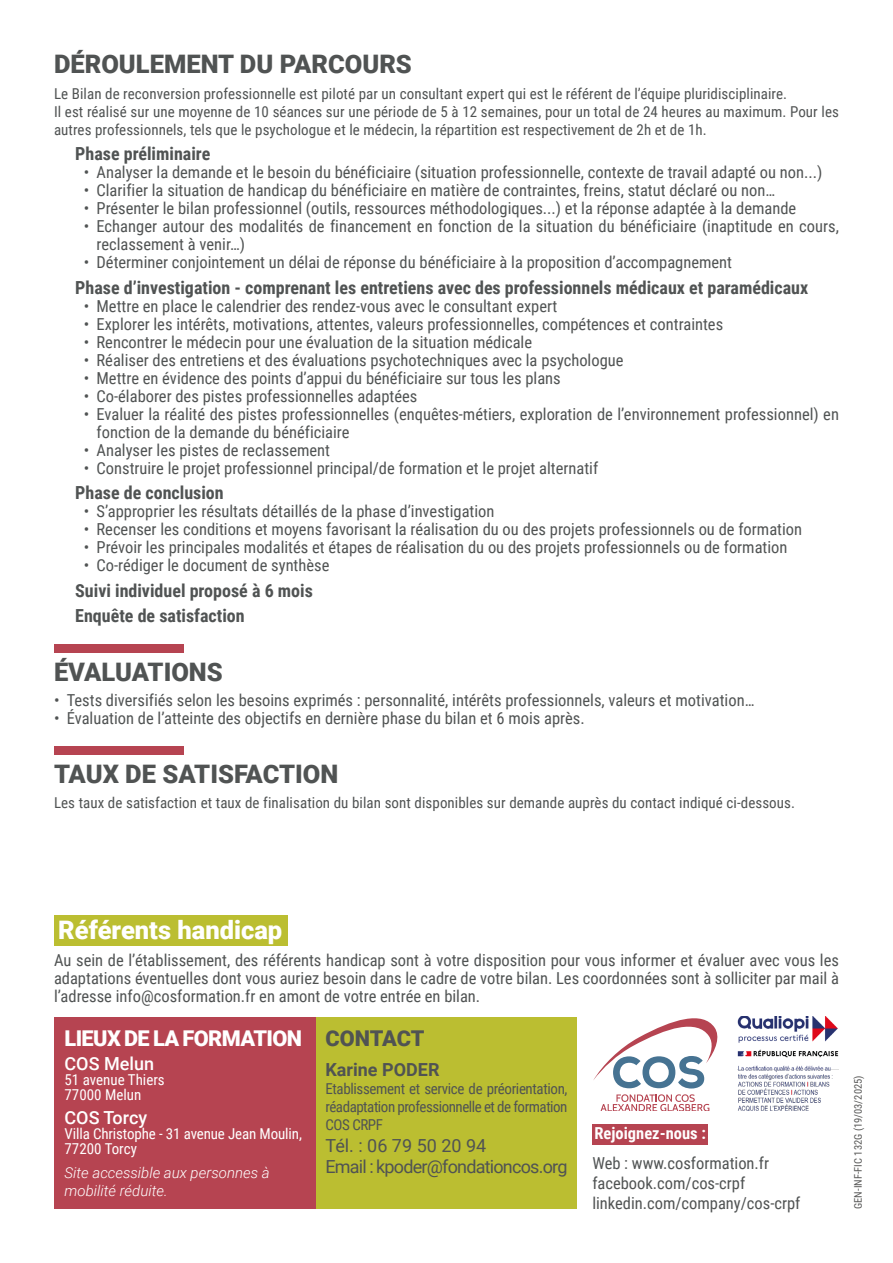
<style>
.page{position:relative;width:893px;height:1263px;background:#fff}
.page>*{position:absolute;margin:0;border:0;box-sizing:border-box;transform-origin:0 0}
.t1{font:900 25.5px "Roboto";color:#505353}
.t2{font:900 25.5px "Roboto";color:#fff}
.t3{font:900 21.75px "Roboto";letter-spacing:-.03em;color:#fff}
.t4{font:900 21.75px "Roboto";letter-spacing:-.01em;color:#505353}
.t5{font:700 18px "Roboto Condensed";color:#505353}
.t6{font:18px "Roboto";letter-spacing:-.045em;color:#505353}
.t7{font:500 18px "Roboto";color:#fff}
.t8{font:18px "Roboto";color:#505353}
.t9{font:700 18px "Roboto";color:#505353}
.t10{font:16.5px/18px "Roboto Condensed";color:#505353}
.t11{font:700 16.5px "Roboto Condensed";color:#fff}
.t12{font:15px/18px "Roboto Condensed";letter-spacing:.005em;color:#505353}
.t13{font:15px "Roboto Condensed";letter-spacing:-.01em;color:#fff}
.t14{font:italic 300 15px/18px "Roboto";color:#fff}
.t15{font:10.5px "Roboto Condensed";color:#575756}
</style>
<div class="page">
<div style="left:592px;top:1125px;width:116px;height:20px;background:#b64451"></div>
<div style="left:316px;top:1017px;width:261px;height:192px;background:#bbbe31"></div>
<svg style="left:600px;top:1094px;width:109px;height:17px"></svg>
<svg style="left:593px;top:1018px;width:125px;height:70px"></svg>
<img style="left:737px;top:1016px;width:102px;height:95px">
<div style="left:54px;top:915px;width:233px;height:30px;background:#bbbe31"></div>
<div style="left:54px;top:644px;width:129px;height:9px;background:#b64451"></div>
<div style="left:54px;top:746px;width:129px;height:9px;background:#b64451"></div>
<div style="left:54px;top:1017px;width:262px;height:192px;background:#b64451"></div>
<p class="t1" style="left:54px;top:46px;width:359px">DÉROULEMENT DU PARCOURS</p>
<p class="t12" style="left:54px;top:84px;width:735px">Le Bilan de reconversion professionnelle est piloté par un consultant expert qui est le référent de l’équipe pluridisciplinaire.</p>
<p class="t12" style="left:54px;top:102px;width:786px">Il est réalisé sur une moyenne de 10 séances sur une période de 5 à 12 semaines, pour un total de 24 heures au maximum. Pour les autres professionnels, tels que le psychologue et le médecin, la répartition est respectivement de 2h et de 1h.</p>
<p class="t5" style="left:75px;top:141px;width:137px">Phase préliminaire</p>
<p class="t10" style="left:84px;top:163px;width:740px">• Analyser la demande et le besoin du bénéficiaire (situation professionnelle, contexte de travail adapté ou non...)</p>
<p class="t10" style="left:84px;top:181px;width:693px">• Clarifier la situation de handicap du bénéficiaire en matière de contraintes, freins, statut déclaré ou non…</p>
<p class="t10" style="left:84px;top:199px;width:714px">• Présenter le bilan professionnel (outils, ressources méthodologiques...) et la réponse adaptée à la demande</p>
<p class="t10" style="left:97px;top:217px;width:744px;text-indent:-13px">• Echanger autour des modalités de financement en fonction de la situation du bénéficiaire (inaptitude en cours, reclassement à venir…)</p>
<p class="t10" style="left:84px;top:253px;width:650px">• Déterminer conjointement un délai de réponse du bénéficiaire à la proposition d’accompagnement</p>
<p class="t5" style="left:75px;top:275px;width:734px">Phase d’investigation - comprenant les entretiens avec des professionnels médicaux et paramédicaux</p>
<p class="t10" style="left:84px;top:296px;width:475px">• Mettre en place le calendrier des rendez-vous avec le consultant expert</p>
<p class="t10" style="left:84px;top:314px;width:641px">• Explorer les intérêts, motivations, attentes, valeurs professionnelles, compétences et contraintes</p>
<p class="t10" style="left:84px;top:332px;width:450px">• Rencontrer le médecin pour une évaluation de la situation médicale</p>
<p class="t10" style="left:84px;top:350px;width:541px">• Réaliser des entretiens et des évaluations psychotechniques avec la psychologue</p>
<p class="t10" style="left:84px;top:368px;width:478px">• Mettre en évidence des points d’appui du bénéficiaire sur tous les plans</p>
<p class="t10" style="left:84px;top:386px;width:335px">• Co-élaborer des pistes professionnelles adaptées</p>
<p class="t10" style="left:97px;top:404px;width:744px;text-indent:-13px">• Evaluer la réalité des pistes professionnelles (enquêtes-métiers, exploration de l’environnement professionnel) en fonction de la demande du bénéficiaire</p>
<p class="t10" style="left:84px;top:440px;width:248px">• Analyser les pistes de reclassement</p>
<p class="t10" style="left:84px;top:458px;width:516px">• Construire le projet professionnel principal/de formation et le projet alternatif</p>
<p class="t5" style="left:75px;top:480px;width:150px">Phase de conclusion</p>
<p class="t10" style="left:84px;top:502px;width:412px">• S’approprier les résultats détaillés de la phase d’investigation</p>
<p class="t10" style="left:84px;top:520px;width:720px">• Recenser les conditions et moyens favorisant la réalisation du ou des projets professionnels ou de formation</p>
<p class="t10" style="left:84px;top:538px;width:705px">• Prévoir les principales modalités et étapes de réalisation du ou des projets professionnels ou de formation</p>
<p class="t10" style="left:84px;top:556px;width:247px">• Co-rédiger le document de synthèse</p>
<p class="t5" style="left:75px;top:578px;width:239px">Suivi individuel proposé à 6 mois</p>
<p class="t5" style="left:75px;top:603px;width:171px">Enquête de satisfaction</p>
<p class="t1" style="left:54px;top:654px;width:170px">ÉVALUATIONS</p>
<p class="t10" style="left:54px;top:691px;width:702px">• Tests diversifiés selon les besoins exprimés : personnalité, intérêts professionnels, valeurs et motivation…</p>
<p class="t10" style="left:54px;top:709px;width:532px">• Évaluation de l’atteinte des objectifs en dernière phase du bilan et 6 mois après.</p>
<p class="t1" style="left:54px;top:756px;width:286px">TAUX DE SATISFACTION</p>
<p class="t12" style="left:54px;top:793px;width:743px">Les taux de satisfaction et taux de finalisation du bilan sont disponibles sur demande auprès du contact indiqué ci-dessous.</p>
<p class="t2" style="left:58px;top:912px;width:226px">Référents handicap</p>
<p class="t10" style="left:54px;top:951px;width:786px;text-align:justify">Au sein de l’établissement, des référents handicap sont à votre disposition pour vous informer et évaluer avec vous les adaptations éventuelles dont vous auriez besoin dans le cadre de votre bilan. Les coordonnées sont à solliciter par mail à l’adresse info@cosformation.fr en amont de votre entrée en bilan.</p>
<p class="t3" style="left:65px;top:1023px;width:239px">LIEUX DE LA FORMATION</p>
<p class="t7" style="left:65px;top:1051px;width:91px">COS Melun</p>
<p class="t13" style="left:65px;top:1069px;width:102px">51 avenue Thiers</p>
<p class="t13" style="left:65px;top:1084px;width:78px">77000 Melun</p>
<p class="t7" style="left:65px;top:1105px;width:84px">COS Torcy</p>
<p class="t13" style="left:65px;top:1123px;width:239px">Villa Christophe - 31 avenue Jean Moulin,</p>
<p class="t13" style="left:65px;top:1138px;width:74px">77200 Torcy</p>
<p class="t14" style="left:65px;top:1163px;width:207px">Site accessible aux personnes à mobilité réduite.</p>
<p class="t4" style="left:325px;top:1023px;width:100px">CONTACT</p>
<p class="t9" style="left:325px;top:1057px;width:116px">Karine PODER</p>
<p class="t12" style="left:325px;top:1079px;width:244px;text-align:justify">Etablissement et service de préorientation, réadaptation professionnelle et de formation COS CRPF</p>
<p class="t8" style="left:325px;top:1133px;width:162px">Tél. : 06 79 50 20 94</p>
<p class="t6" style="left:325px;top:1154px;width:243px">Email : kpoder@fondationcos.org</p>
<p class="t11" style="left:594px;top:1122px;width:113px">Rejoignez-nous :</p>
<p class="t10" style="left:592px;top:1154px;width:178px">Web : www.cosformation.fr</p>
<p class="t10" style="left:592px;top:1174px;width:154px">facebook.com/cos-crpf</p>
<p class="t10" style="left:592px;top:1193px;width:210px">linkedin.com/company/cos-crpf</p>
<p class="t15" style="left:851px;top:1209px;width:135px;rotate:-90deg">GEN-INF-FIC 132G (19/03/2025)</p>
</div>
